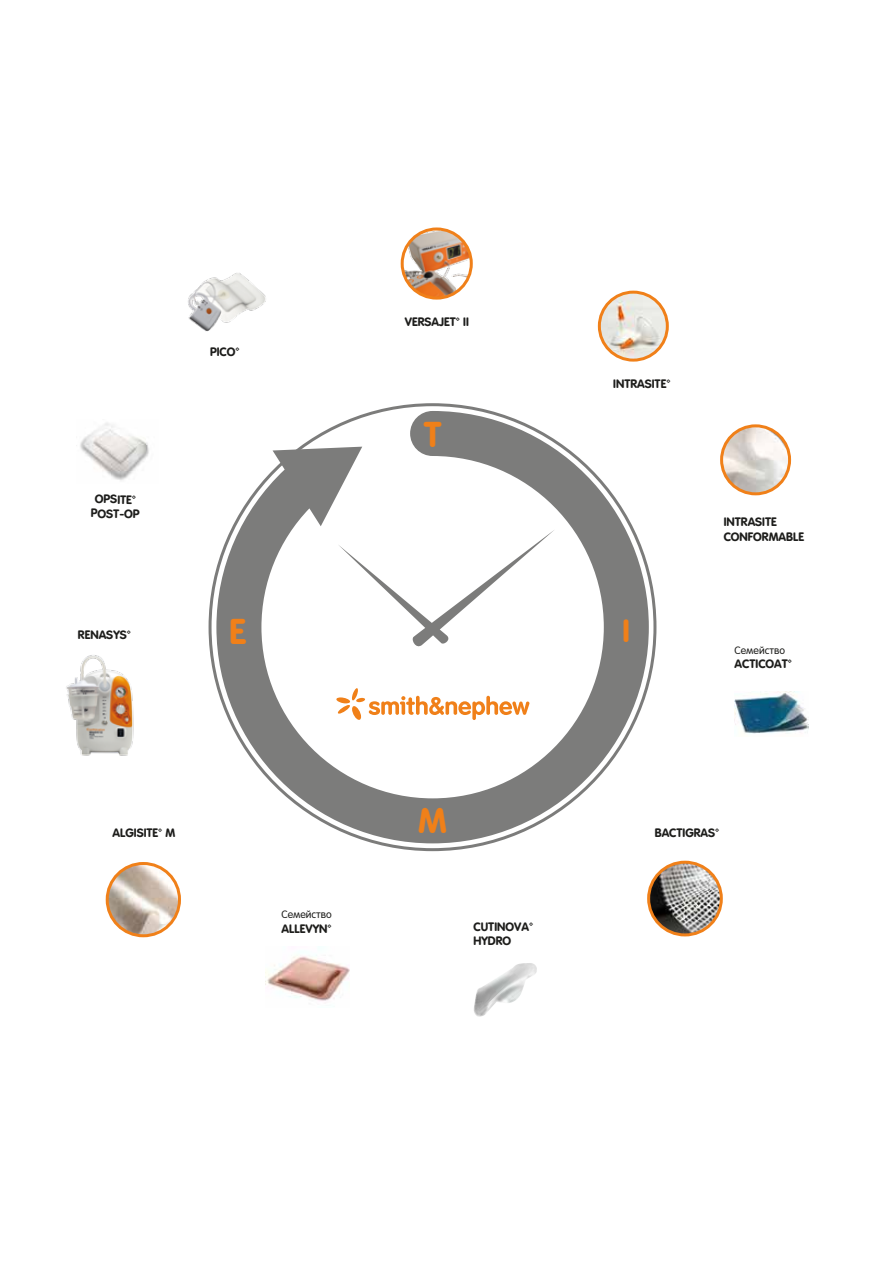
<style>
.page{position:relative;width:893px;height:1263px;background:#fff}
.page>*{position:absolute;margin:0;border:0;box-sizing:border-box;transform-origin:0 0}
.t1{font:34.95px "Smith&Nephew Product";color:#f08019}
.t2{font:31.5px "Smith&Nephew Product";color:#f08019}
.t3{font:12px/14.4px "Smith&Nephew Product";color:#1d1d1b}
.t4{font:10.5px "Rotonda C";color:#1d1d1b}
</style>
<div class="page">
<img style="left:735px;top:691px;width:74px;height:43px">
<img style="left:474px;top:963px;width:63px;height:54px">
<svg style="left:216px;top:411px;width:433px;height:432px"></svg>
<svg style="left:336px;top:688px;width:193px;height:32px"></svg>
<img style="left:265px;top:955px;width:85px;height:46px">
<img style="left:107px;top:863px;width:72px;height:73px;border-radius:36px">
<div style="left:106px;top:862px;width:75px;height:75px;border:3px solid #f08019;border-radius:36px"></div>
<img style="left:402px;top:229px;width:69px;height:69px;border-radius:35px">
<div style="left:401px;top:227px;width:72px;height:73px;border:3px solid #f08019;border-radius:35px"></div>
<img style="left:722px;top:426px;width:68px;height:68px;border-radius:34px">
<div style="left:720px;top:424px;width:71px;height:71px;border:3px solid #f08019;border-radius:34px"></div>
<img style="left:649px;top:862px;width:72px;height:73px;border-radius:36px">
<div style="left:647px;top:861px;width:76px;height:75px;border:3px solid #f08019;border-radius:36px"></div>
<img style="left:599px;top:292px;width:68px;height:68px;border-radius:34px">
<div style="left:598px;top:291px;width:71px;height:71px;border:3px solid #f08019;border-radius:34px"></div>
<svg style="left:338px;top:529px;width:217px;height:121px"></svg>
<img style="left:188px;top:273px;width:78px;height:59px">
<img style="left:80px;top:423px;width:69px;height:58px">
<img style="left:66px;top:655px;width:68px;height:101px">
<p class="t3" style="left:91px;top:492px;width:50px;text-align:center;rotate:1deg">OPSITE™<br>POST-OP</p>
<p class="t3" style="left:78px;top:628px;width:54px">RENASYS™</p>
<p class="t3" style="left:210px;top:345px;width:31px">PICO™</p>
<h1 class="t1" style="left:230px;top:611px;width:18px">E</h1>
<p class="t3" style="left:405px;top:315px;width:65px">VERSAJET™ II</p>
<h1 class="t1" style="left:424px;top:414px;width:19px">T</h1>
<p class="t3" style="left:613px;top:377px;width:59px">INTRASITE™</p>
<h2 class="t2" style="left:623px;top:612px;width:9px">I</h2>
<p class="t3" style="left:724px;top:515px;width:82px">INTRASITE<br>CONFORMABLE</p>
<p class="t4" style="left:735px;top:644px;width:52px">Семейство</p>
<p class="t3" style="left:735px;top:657px;width:59px">ACTICOAT™</p>
<h1 class="t1" style="left:418px;top:800px;width:30px">M</h1>
<p class="t3" style="left:112px;top:826px;width:65px">ALGISITE™ M</p>
<p class="t3" style="left:655px;top:826px;width:66px">BACTIGRAS™</p>
<p class="t4" style="left:281px;top:909px;width:52px">Семейство</p>
<p class="t3" style="left:281px;top:922px;width:52px">ALLEVYN™</p>
<p class="t3" style="left:474px;top:920px;width:61px">CUTINOVA™<br>HYDRO</p>
</div>
